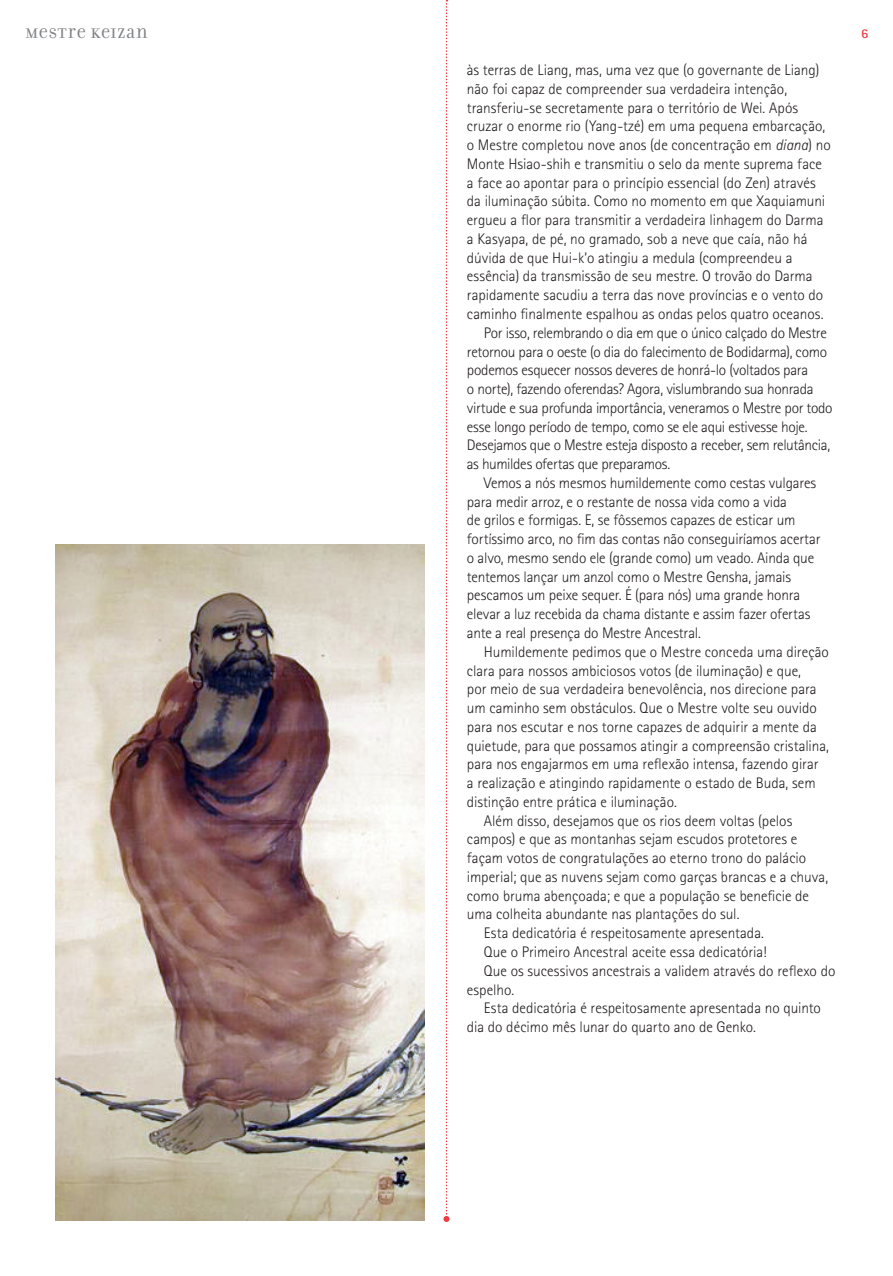
<style>
.page{position:relative;width:893px;height:1276px;background:#fff}
.page>*{position:absolute;margin:0;border:0;box-sizing:border-box;transform-origin:0 0}
.texto_Rotis{font:300 15.3px/18.8px "Rotis Sans Serif Std";letter-spacing:-.005em;color:#231f20}
.chapel_Filosofia{font:15px "Filosofia Unicase";letter-spacing:.055em;color:#808285}
.t1{font:700 13.5px "Rotis Sans Serif Std";color:#ee3a41}
.s1{font-style:italic}
</style>
<div class="page">
<img style="left:55px;top:545px;width:369px;height:675px">
<svg style="left:443px;top:0;width:6px;height:1222px"></svg>
<p class="chapel_Filosofia" style="left:26px;top:24px;width:124px">MESTRE KEIZAN</p>
<p class="t1" style="left:861px;top:24px;width:9px">6</p>
<p class="texto_Rotis" style="left:467px;top:61px;width:365px">às terras de Liang, mas, uma vez que (o governante de Liang) não foi capaz de compreender sua verdadeira intenção, transferiu-se secretamente para o território de Wei. Após cruzar o enorme rio (Yang-tzé) em uma pequena embarcação, o Mestre completou nove anos (de concentração em <span class="s1">diana</span>) no Monte Hsiao-shih e transmitiu o selo da mente suprema face a face ao apontar para o princípio essencial (do Zen) através da iluminação súbita. Como no momento em que Xaquiamuni ergueu a flor para transmitir a verdadeira linhagem do Darma a Kasyapa, de pé, no gramado, sob a neve que caía, não há dúvida de que Hui-k’o atingiu a medula (compreendeu a essência) da transmissão de seu mestre. O trovão do Darma rapidamente sacudiu a terra das nove províncias e o vento do caminho finalmente espalhou as ondas pelos quatro oceanos.</p>
<p class="texto_Rotis" style="left:467px;top:323px;width:367px;text-indent:17px">Por isso, relembrando o dia em que o único calçado do Mestre retornou para o oeste (o dia do falecimento de Bodidarma), como podemos esquecer nossos deveres de honrá-lo (voltados para<br>o norte), fazendo oferendas? Agora, vislumbrando sua honrada virtude e sua profunda importância, veneramos o Mestre por todo esse longo período de tempo, como se ele aqui estivesse hoje.<br>Desejamos que o Mestre esteja disposto a receber, sem relutância, as humildes ofertas que preparamos.</p>
<p class="texto_Rotis" style="left:467px;top:473px;width:355px;text-indent:17px">Vemos a nós mesmos humildemente como cestas vulgares para medir arroz, e o restante de nossa vida como a vida<br>de grilos e formigas. E, se fôssemos capazes de esticar um fortíssimo arco, no fim das contas não conseguiríamos acertar o alvo, mesmo sendo ele (grande como) um veado. Ainda que tentemos lançar um anzol como o Mestre Gensha, jamais pescamos um peixe sequer. É (para nós) uma grande honra elevar a luz recebida da chama distante e assim fazer ofertas ante a real presença do Mestre Ancestral.</p>
<p class="texto_Rotis" style="left:467px;top:642px;width:364px;text-indent:17px">Humildemente pedimos que o Mestre conceda uma direção clara para nossos ambiciosos votos (de iluminação) e que,<br>por meio de sua verdadeira benevolência, nos direcione para um caminho sem obstáculos. Que o Mestre volte seu ouvido para nos escutar e nos torne capazes de adquirir a mente da quietude, para que possamos atingir a compreensão cristalina, para nos engajarmos em uma reflexão intensa, fazendo girar a realização e atingindo rapidamente o estado de Buda, sem distinção entre prática e iluminação.</p>
<p class="texto_Rotis" style="left:467px;top:811px;width:363px;text-indent:17px">Além disso, desejamos que os rios deem voltas (pelos campos) e que as montanhas sejam escudos protetores e façam votos de congratulações ao eterno trono do palácio imperial; que as nuvens sejam como garças brancas e a chuva, como bruma abençoada; e que a população se beneficie de uma colheita abundante nas plantações do sul.</p>
<p class="texto_Rotis" style="left:484px;top:923px;width:282px">Esta dedicatória é respeitosamente apresentada.</p>
<p class="texto_Rotis" style="left:484px;top:942px;width:284px">Que o Primeiro Ancestral aceite essa dedicatória!</p>
<p class="texto_Rotis" style="left:467px;top:961px;width:370px;text-indent:17px">Que os sucessivos ancestrais a validem através do reflexo do espelho.</p>
<p class="texto_Rotis" style="left:467px;top:998px;width:356px;text-indent:17px">Esta dedicatória é respeitosamente apresentada no quinto dia do décimo mês lunar do quarto ano de Genko.</p>
</div>
